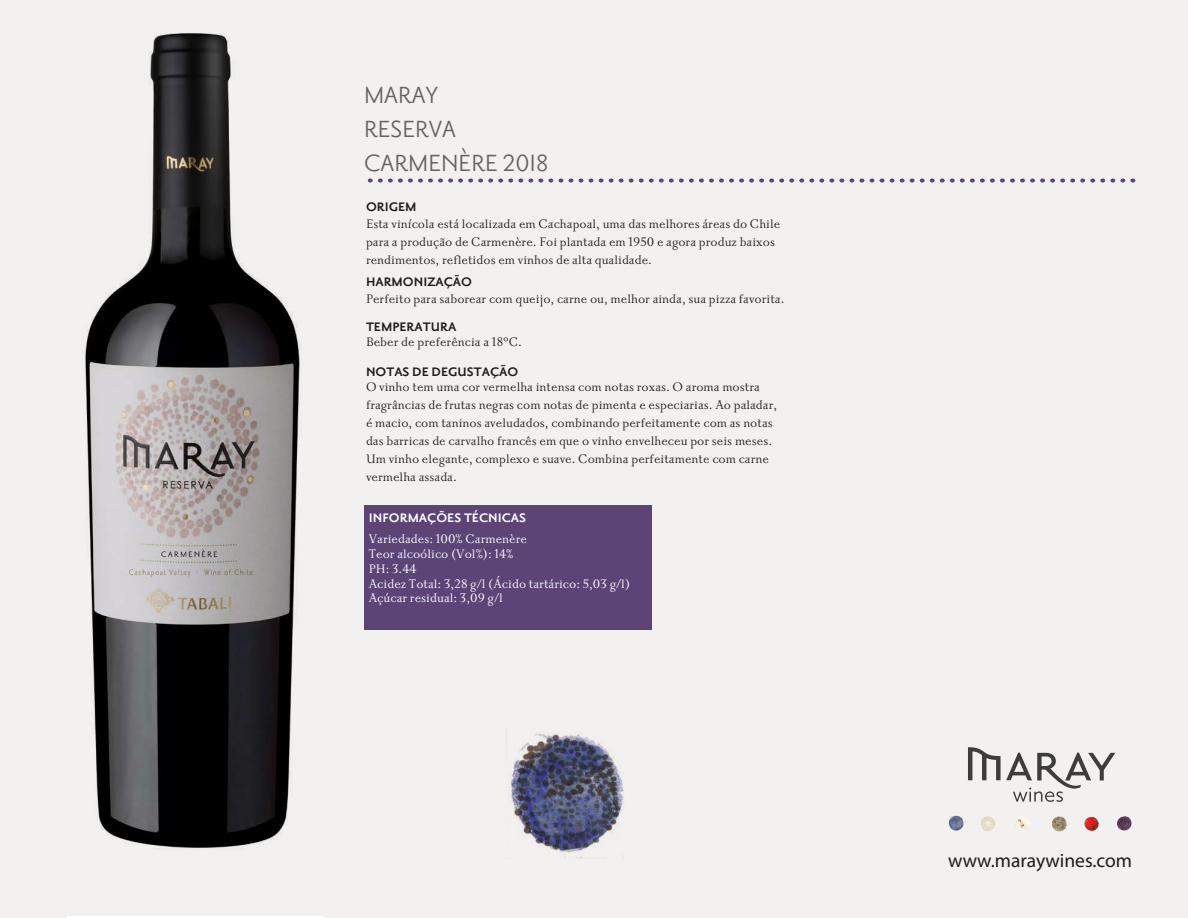
<style>
.page{position:relative;width:1188px;height:918px;background:#f2f1f0}
.page>*{position:absolute;margin:0;border:0;box-sizing:border-box;transform-origin:0 0}
.t1{font:28.5px/34.2px "Priori Sans OT";color:#656261}
.t2{font:19.5px "Myriad Pro";color:#1d1d1b}
.t3{font:15px/18px "Priori Serif OT";color:#1d1d1b}
.t4{font:15px/15px "Priori Serif OT";color:#fff}
.t5{font:700 15px "Priori Sans OT";color:#1d1d1b}
.t6{font:700 15px "Priori Sans OT";color:#fff}
</style>
<div class="page">
<img style="left:85px;top:33px;width:217px;height:817px">
<svg style="left:968px;top:747px;width:147px;height:55px"></svg>
<img style="left:949px;top:815px;width:15px;height:16px;border-radius:8px">
<img style="left:1015px;top:816px;width:15px;height:15px;border-radius:8px">
<img style="left:980px;top:816px;width:15px;height:15px;border-radius:8px">
<img style="left:1052px;top:816px;width:15px;height:15px;border-radius:8px">
<img style="left:1084px;top:816px;width:15px;height:15px;border-radius:7px">
<img style="left:1117px;top:816px;width:15px;height:15px;border-radius:7px">
<img style="left:68px;top:916px;width:255px;height:2px">
<svg style="left:368px;top:179px;width:185px;height:4px"></svg>
<svg style="left:559px;top:179px;width:4px;height:4px"></svg>
<svg style="left:569px;top:179px;width:4px;height:4px"></svg>
<svg style="left:579px;top:179px;width:4px;height:4px"></svg>
<svg style="left:589px;top:179px;width:4px;height:4px"></svg>
<svg style="left:599px;top:179px;width:245px;height:4px"></svg>
<svg style="left:850px;top:179px;width:4px;height:4px"></svg>
<svg style="left:860px;top:179px;width:4px;height:4px"></svg>
<svg style="left:870px;top:179px;width:4px;height:4px"></svg>
<svg style="left:880px;top:179px;width:4px;height:4px"></svg>
<svg style="left:890px;top:179px;width:4px;height:4px"></svg>
<svg style="left:900px;top:179px;width:235px;height:4px"></svg>
<img style="left:506px;top:729px;width:118px;height:130px">
<div style="left:364px;top:505px;width:287px;height:124px;background:#5c4477"></div>
<h1 class="t1" style="left:364px;top:79px;width:186px">MARAY<br>RESERVA<br>CARMENÈRE 2018</h1>
<p class="t5" style="left:366px;top:200px;width:52px">ORIGEM</p>
<p class="t3" style="left:366px;top:215px;width:416px">Esta vinícola está localizada em Cachapoal, uma das melhores áreas do Chile para a produção de Carmenère. Foi plantada em 1950 e agora produz baixos rendimentos, refletidos em vinhos de alta qualidade.</p>
<p class="t3" style="left:366px;top:290px;width:420px">Perfeito para saborear com queijo, carne ou, melhor ainda, sua pizza favorita.</p>
<p class="t5" style="left:366px;top:275px;width:108px">HARMONIZAÇÃO</p>
<p class="t5" style="left:366px;top:320px;width:92px">TEMPERATURA</p>
<p class="t3" style="left:366px;top:334px;width:157px">Beber de preferência a 18ºC.</p>
<p class="t5" style="left:366px;top:365px;width:154px">NOTAS DE DEGUSTAÇÃO</p>
<p class="t3" style="left:366px;top:379px;width:413px">O vinho tem uma cor vermelha intensa com notas roxas. O aroma mostra fragrâncias de frutas negras com notas de pimenta e especiarias. Ao paladar, é macio, com taninos aveludados, combinando perfeitamente com as notas das barricas de carvalho francês em que o vinho envelheceu por seis meses.<br>Um vinho elegante, complexo e suave. Combina perfeitamente com carne vermelha assada.</p>
<p class="t6" style="left:369px;top:511px;width:159px">INFORMAÇÕES TÉCNICAS</p>
<p class="t4" style="left:369px;top:532px;width:160px">Variedades: 100% Carmenère<br>Teor alcoólico (Vol%): 14%<br>PH: 3.44</p>
<p class="t4" style="left:369px;top:578px;width:263px;line-height:13.6px">Acidez Total: 3,28 g/l (Ácido tartárico: 5,03 g/l)<br>Açúcar residual: 3,09 g/l</p>
<h2 class="t2" style="left:948px;top:848px;width:186px">www.maraywines.com</h2>
</div>
